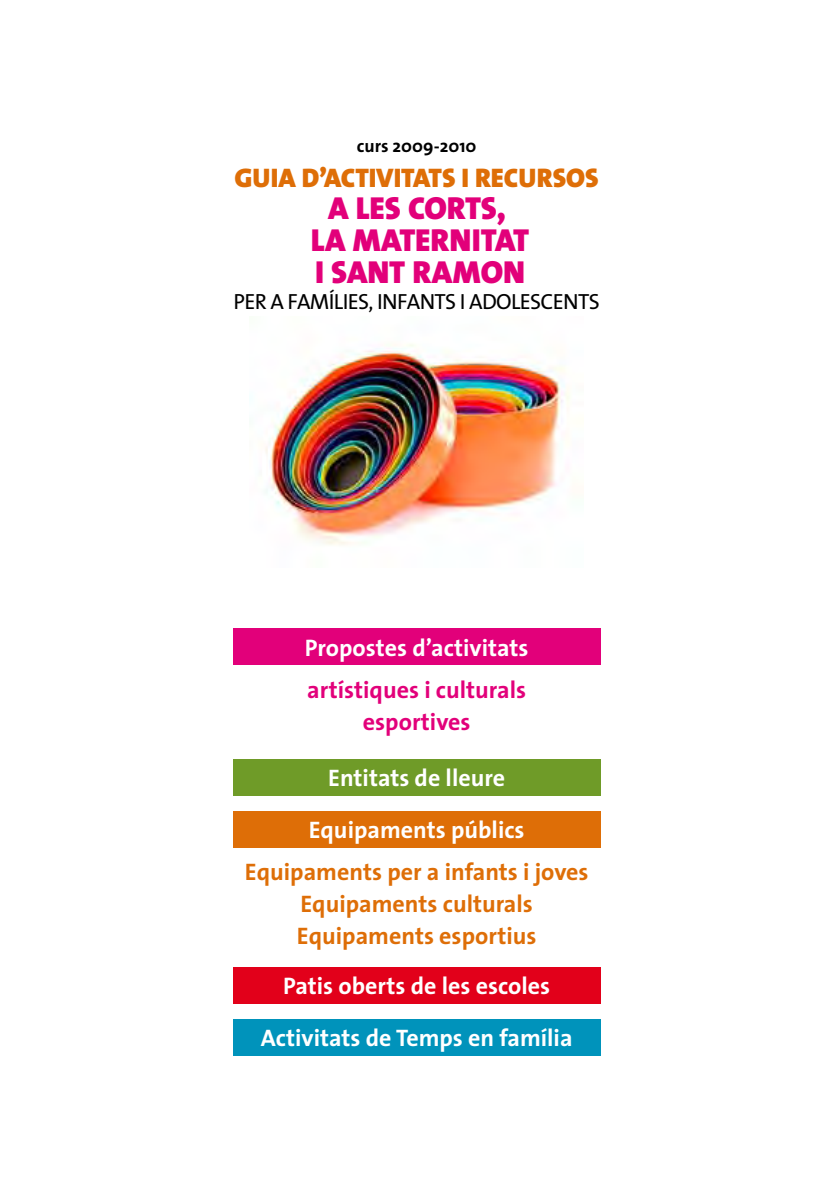
<style>
.page{position:relative;width:840px;height:1191px;background:#fff}
.page>*{position:absolute;margin:0;border:0;box-sizing:border-box;transform-origin:0 0}
.t1{font:32px/32px "The Sans Black Caps";color:#e2007a;text-align:center}
.t2{font:900 27px "The Sans";color:#de6e07}
.t3{font:700 24px/52px "The Sans";color:#fff;text-align:center}
.t4{font:700 24px/32px "The Sans";color:#de6e07;text-align:center}
.t5{font:700 24px/32px "The Sans";color:#e2007a;text-align:center}
.t6{font:22px "The Sans";letter-spacing:-.03em;color:#000}
.t7{font:700 18px "The Sans";color:#000}
</style>
<div class="page">
<img style="left:265px;top:344px;width:305px;height:201px">
<div style="left:232px;top:629px;width:368px;height:36px;background:#e2007a"></div>
<div style="left:232px;top:759px;width:368px;height:36px;background:#6f9b28"></div>
<div style="left:232px;top:811px;width:368px;height:36px;background:#de6e07"></div>
<div style="left:232px;top:967px;width:368px;height:36px;background:#e2001a"></div>
<div style="left:232px;top:1019px;width:368px;height:36px;background:#0093bb"></div>
<p class="t7" style="left:356px;top:131px;width:121px">curs 2009-2010</p>
<p class="t2" style="left:234px;top:155px;width:365px">GUIA D’ACTIVITATS I RECURSOS</p>
<h1 class="t1" style="left:311px;top:191px;width:220px">A LES CORTS,<br>LA MATERNITAT<br>I SANT RAMON</h1>
<p class="t6" style="left:233px;top:283px;width:368px">PER A FAMÍLIES, INFANTS I ADOLESCENTS</p>
<p class="t3" style="left:305px;top:621px;width:225px">Propostes d’activitats</p>
<p class="t5" style="left:307px;top:673px;width:220px">artístiques i culturals esportives</p>
<p class="t3" style="left:308px;top:751px;width:217px">Entitats de lleure<br>Equipaments públics</p>
<p class="t4" style="left:245px;top:855px;width:345px">Equipaments per a infants i joves<br>Equipaments culturals<br>Equipaments esportius</p>
<p class="t3" style="left:260px;top:959px;width:313px">Patis oberts de les escoles<br>Activitats de Temps en família</p>
</div>
